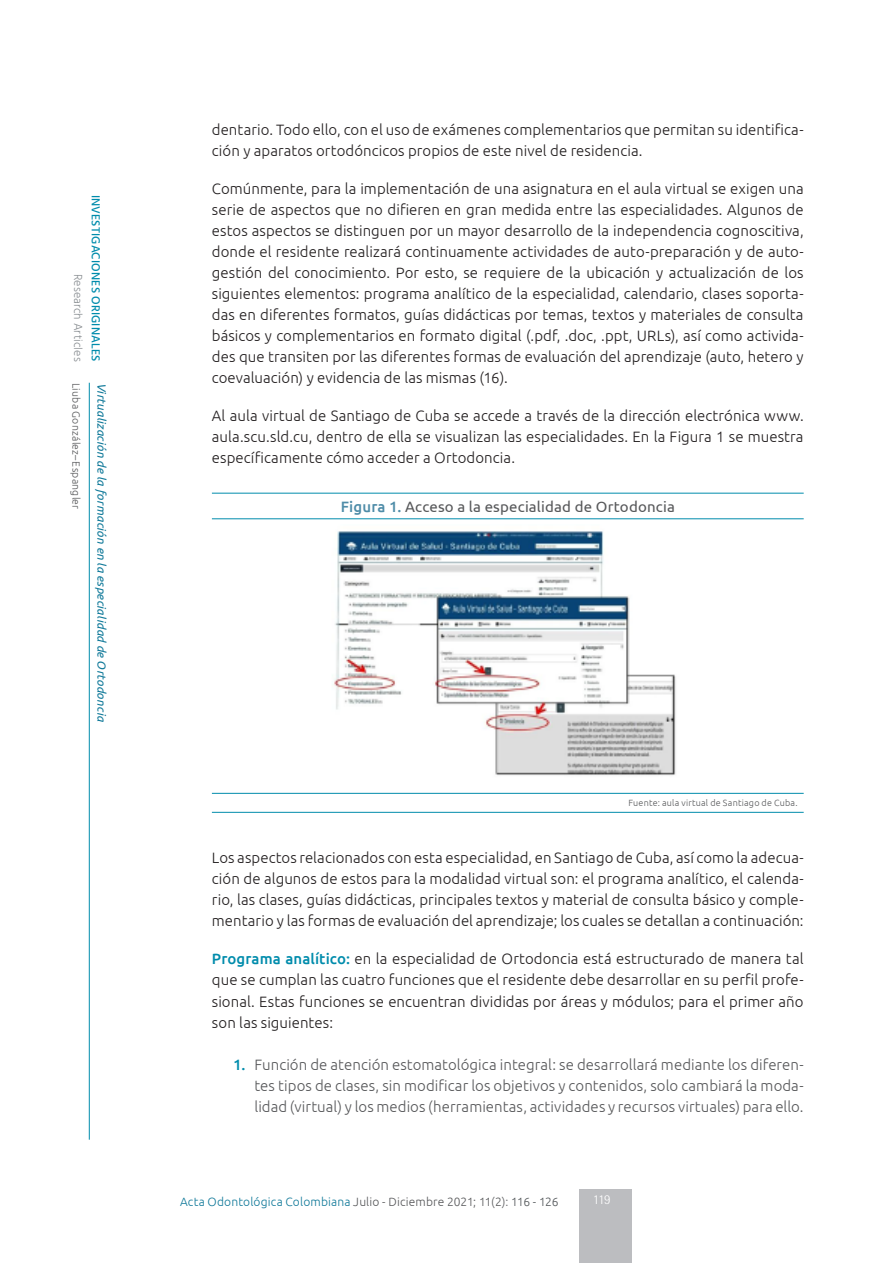
<style>
.page{position:relative;width:893px;height:1263px;background:#fff}
.page>*{position:absolute;margin:0;border:0;box-sizing:border-box;transform-origin:0 0}
.txt-base{font:300 15px/21px "Ubuntu";letter-spacing:.005em;color:#231f20;text-align:justify}
.t1{font:300 15px/21px "Ubuntu";letter-spacing:.005em;color:#57585a;text-align:justify}
.tab-título{font:15px "Ubuntu";letter-spacing:.015em;color:#57585a}
.t2{font:300 13.5px "Rotis Semi Sans Std";color:#fff}
.t3{font:300 12px "Ubuntu";letter-spacing:.015em;color:#107999}
.t4{font:italic 12px "Ubuntu";letter-spacing:.005em;color:#107999}
.t5{font:500 12px "Hind";letter-spacing:.015em;color:#008cac}
.t6{font:300 12px "Hind";letter-spacing:.01em;color:#898e92}
.t7{font:300 10.5px "Ubuntu";letter-spacing:.02em;color:#57585a}
.tab-piedetabla{font:300 9px "Ubuntu";letter-spacing:.025em;color:#57585a}
.s1{font-weight:500;color:#4e8ca8}
.s2{font-weight:500;color:#008cac}
.s3{color:#57585a}
.s4{color:#6a6b6e}
.s5{color:#505457}
</style>
<div class="page">
<hr style="left:89px;top:383px;width:1px;height:757px;background:#008cac">
<div style="left:580px;top:1189px;width:52px;height:74px;background:#bcbdc0"></div>
<hr style="left:212px;top:493px;width:592px;height:1px;background:#008cac">
<hr style="left:212px;top:518px;width:592px;height:1px;background:#008cac">
<hr style="left:212px;top:793px;width:592px;height:1px;background:#008cac">
<hr style="left:212px;top:812px;width:592px;height:1px;background:#008cac">
<img style="left:334px;top:531px;width:342px;height:245px">
<p class="t6" style="left:86px;top:274px;width:89px;rotate:90deg">Research Articles</p>
<p class="t5" style="left:104px;top:195px;width:168px;rotate:90deg">INVESTIGACIONES ORIGINALES</p>
<p class="t7" style="left:83px;top:383px;width:128px;rotate:90deg">Liuba González–Espangler</p>
<p class="t4" style="left:109px;top:383px;width:341px;rotate:90deg">Virtualización de la formación en la especialidad de Ortodoncia</p>
<p class="txt-base" style="left:212px;top:119px;width:593px">dentario. Todo ello, con el uso de exámenes complementarios que permitan su identifica&shy;ción y aparatos ortodóncicos propios de este nivel de residencia.</p>
<p class="txt-base" style="left:212px;top:178px;width:593px">Comúnmente, para la implementación de una asignatura en el aula virtual se exigen una serie de aspectos que no difieren en gran medida entre las especialidades. Algunos de estos aspectos se distinguen por un mayor desarrollo de la independencia cognoscitiva, donde el residente realizará continuamente actividades de auto-preparación y de auto&shy;gestión del conocimiento. Por esto, se requiere de la ubicación y actualización de los siguientes elementos: programa analítico de la especialidad, calendario, clases soporta&shy;das en diferentes formatos, guías didácticas por temas, textos y materiales de consulta básicos y complementarios en formato digital (.pdf, .doc, .ppt, URLs), así como activida&shy;des que transiten por las diferentes formas de evaluación del aprendizaje (auto, hetero y coevaluación) y evidencia de las mismas (16).</p>
<p class="txt-base" style="left:212px;top:405px;width:593px">Al aula virtual de Santiago de Cuba se accede a través de la dirección electrónica www. aula.scu.sld.cu, dentro de ella se visualizan las especialidades. En la Figura 1 se muestra específicamente cómo acceder a Ortodoncia.</p>
<p class="tab-título" style="left:341px;top:497px;width:336px"><span class="s1">Figura 1.</span> Acceso a la especialidad de Ortodoncia</p>
<p class="tab-piedetabla" style="left:628px;top:798px;width:171px">Fuente: aula virtual de Santiago de Cuba.</p>
<p class="txt-base" style="left:212px;top:847px;width:593px">Los aspectos relacionados con esta especialidad, en Santiago de Cuba, así como la adecua&shy;ción de algunos de estos para la modalidad virtual son: el programa analítico, el calenda&shy;rio, las clases, guías didácticas, principales textos y material de consulta básico y comple&shy;mentario y las formas de evaluación del aprendizaje; los cuales se detallan a continuación:</p>
<p class="txt-base" style="left:212px;top:948px;width:593px"><span class="s2">Programa analítico:</span> en la especialidad de Ortodoncia está estructurado de manera tal que se cumplan las cuatro funciones que el residente debe desarrollar en su perfil profe&shy;sional. Estas funciones se encuentran divididas por áreas y módulos; para el primer año son las siguientes:</p>
<p class="t1" style="left:254px;top:1053px;width:551px;text-indent:-21px"><span class="s2">1.</span> Función de atención estomatológica integral: se desarrollará mediante los diferen&shy;tes tipos de clases, sin modificar los objetivos y contenidos, solo cambiará la moda&shy;lidad (virtual) y los medios (herramientas, actividades y recursos virtuales) para ello.</p>
<p class="t3" style="left:180px;top:1194px;width:380px">Acta Odontológica Colombiana <span class="s3">Julio - Diciembre 2021; 11(2)</span><span class="s4">:</span> <span class="s5">116 - 126</span></p>
<p class="t2" style="left:593px;top:1192px;width:19px">119</p>
</div>
